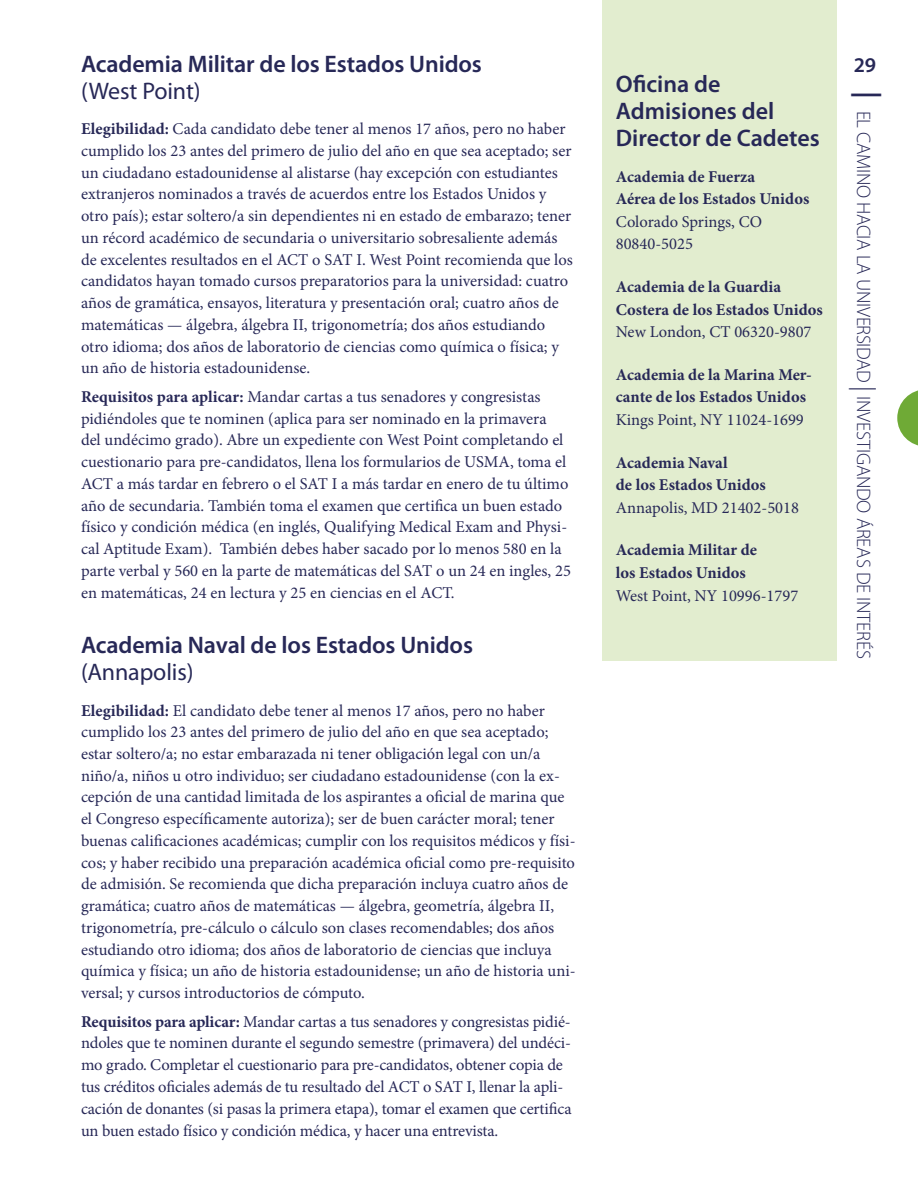
<style>
.page{position:relative;width:918px;height:1188px;background:#fff}
.page>*{position:absolute;margin:0;border:0;box-sizing:border-box;transform-origin:0 0}
.t1{font:600 24px/27px "Myriad Pro";letter-spacing:-.005em;color:#272857}
.t2{font:24px "Myriad Pro";letter-spacing:-.005em;color:#272857}
.t3{font:600 21px "Myriad Pro";color:#272857}
.t4{font:300 19.5px "Myriad Pro";letter-spacing:-.02em;color:#272857}
.t5{font:16.5px/21.8px "Minion Pro";color:#272857}
.t6{font:700 16.5px/22.5px "Minion Pro";color:#272857}
.s1{font-weight:700}
.s2{font-weight:600;font-size:30px}
.s3{font-size:27px}
</style>
<div class="page">
<svg style="left:897px;top:390px;width:21px;height:56px"></svg>
<div style="left:602px;top:0;width:235px;height:661px;background:#e2edcf"></div>
<h1 class="t1" style="left:81px;top:50px;width:402px">Academia Militar de los Estados Unidos</h1>
<p class="t3" style="left:854px;top:52px;width:24px">29</p>
<h1 class="t2" style="left:81px;top:76px;width:121px">(West Point)</h1>
<p class="t5" style="left:81px;top:118px;width:493px"><span class="s1">Elegibilidad:</span> Cada candidato debe tener al menos 17 años, pero no haber cumplido los 23 antes del primero de julio del año en que sea aceptado; ser un ciudadano estadounidense al alistarse (hay excepción con estudiantes extranjeros nominados a través de acuerdos entre los Estados Unidos y otro país); estar soltero/a sin dependientes ni en estado de embarazo; tener un récord académico de secundaria o universitario sobresaliente además de excelentes resultados en el ACT o SAT I. West Point recomienda que los candidatos hayan tomado cursos preparatorios para la universidad: cuatro años de gramática, ensayos, literatura y presentación oral; cuatro años de matemáticas — álgebra, álgebra II, trigonometría; dos años estudiando otro idioma; dos años de laboratorio de ciencias como química o física; y un año de historia estadounidense.</p>
<p class="t5" style="left:81px;top:386px;width:491px"><span class="s1">Requisitos para aplicar:</span> Mandar cartas a tus senadores y congresistas pidiéndoles que te nominen (aplica para ser nominado en la primavera<br>del undécimo grado). Abre un expediente con West Point completando el cuestionario para pre-candidatos, llena los formularios de USMA, toma el ACT a más tardar en febrero o el SAT I a más tardar en enero de tu último año de secundaria. También toma el examen que certifica un buen estado físico y condición médica (en inglés, Qualifying Medical Exam and Physi&shy;cal Aptitude Exam). También debes haber sacado por lo menos 580 en la parte verbal y 560 en la parte de matemáticas del SAT o un 24 en ingles, 25 en matemáticas, 24 en lectura y 25 en ciencias en el ACT.</p>
<h1 class="t1" style="left:81px;top:630px;width:394px">Academia Naval de los Estados Unidos</h1>
<h1 class="t2" style="left:81px;top:657px;width:114px">(Annapolis)</h1>
<p class="t5" style="left:81px;top:699px;width:496px"><span class="s1">Elegibilidad:</span> El candidato debe tener al menos 17 años, pero no haber cumplido los 23 antes del primero de julio del año en que sea aceptado; estar soltero/a; no estar embarazada ni tener obligación legal con un/a niño/a, niños u otro individuo; ser ciudadano estadounidense (con la ex&shy;cepción de una cantidad limitada de los aspirantes a oficial de marina que el Congreso específicamente autoriza); ser de buen carácter moral; tener buenas calificaciones académicas; cumplir con los requisitos médicos y físi&shy;cos; y haber recibido una preparación académica oficial como pre-requisito de admisión. Se recomienda que dicha preparación incluya cuatro años de gramática; cuatro años de matemáticas — álgebra, geometría, álgebra II, trigonometría, pre-cálculo o cálculo son clases recomendables; dos años estudiando otro idioma; dos años de laboratorio de ciencias que incluya química y física; un año de historia estadounidense; un año de historia uni&shy;versal; y cursos introductorios de cómputo.</p>
<p class="t5" style="left:81px;top:1011px;width:492px"><span class="s1">Requisitos para aplicar:</span> Mandar cartas a tus senadores y congresistas pidié&shy;ndoles que te nominen durante el segundo semestre (primavera) del undéci&shy;mo grado. Completar el cuestionario para pre-candidatos, obtener copia de tus créditos oficiales además de tu resultado del ACT o SAT I, llenar la apli&shy;cación de donantes (si pasas la primera etapa), tomar el examen que certifica un buen estado físico y condición médica, y hacer una entrevista.</p>
<h1 class="t1" style="left:616px;top:70px;width:206px">Oficina de<br>Admisiones del<br>Director de Cadetes</h1>
<p class="t6" style="left:616px;top:165px;width:195px">Academia de Fuerza<br>Aérea de los Estados Unidos</p>
<p class="t5" style="left:616px;top:211px;width:148px;line-height:22.5px">Colorado Springs, CO<br>80840-5025</p>
<p class="t6" style="left:616px;top:275px;width:209px">Academia de la Guardia<br>Costera de los Estados Unidos</p>
<p class="t5" style="left:616px;top:321px;width:197px">New London, CT 06320-9807</p>
<p class="t6" style="left:616px;top:363px;width:197px">Academia de la Marina Mer&shy;cante de los Estados Unidos</p>
<p class="t5" style="left:616px;top:409px;width:190px">Kings Point, NY 11024-1699</p>
<p class="t6" style="left:616px;top:451px;width:152px">Academia Naval<br>de los Estados Unidos</p>
<p class="t5" style="left:616px;top:497px;width:185px">Annapolis, MD 21402-5018</p>
<p class="t6" style="left:616px;top:539px;width:143px">Academia Militar de los Estados Unidos</p>
<p class="t5" style="left:616px;top:584px;width:184px">West Point, NY 10996-1797</p>
<p class="t4" style="left:875px;top:91px;width:568px;rotate:90deg"><span class="s2">|</span> El Camino Hacia la Universidad <span class="s3">|</span> INVESTIGANDO ÁREAS DE INTERÉS</p>
</div>
